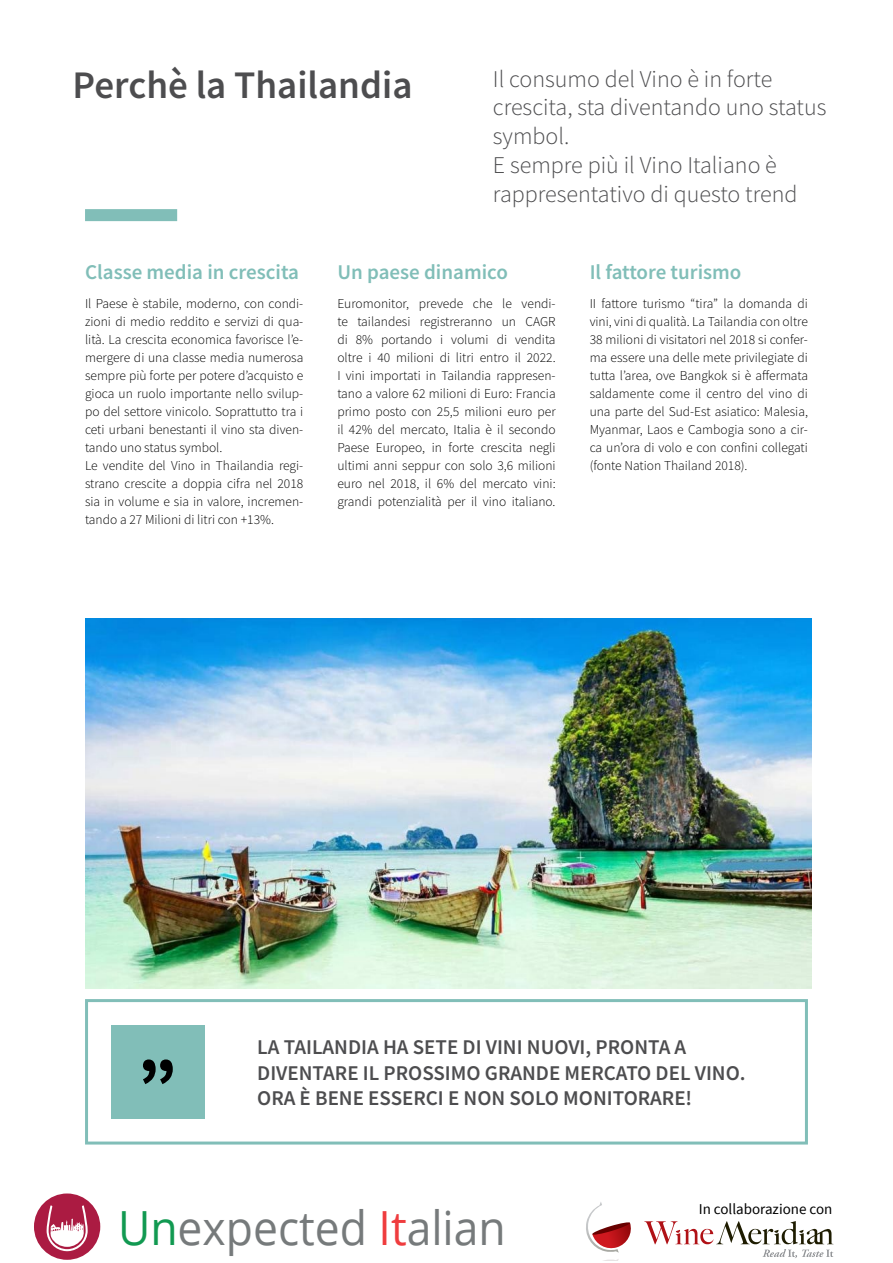
<style>
.page{position:relative;width:893px;height:1263px;background:#fff}
.page>*{position:absolute;margin:0;border:0;box-sizing:border-box;transform-origin:0 0}
.t1{font:47.1px "Open Sans";color:#767a7b;scale:.94 1}
.t2{font:600 39px "Source Sans Pro";color:#4d4d4f}
.t3{font:300 24px/28.8px "Source Sans Pro";color:#4d4d4f}
.t4{font:600 21px/25.2px "Source Sans Pro";color:#4d4d4f}
.t5{font:600 21px "Source Sans Pro";color:#81beb8}
.t6{font:15px "Source Sans Pro";color:#000}
.t7{font:300 13.5px/18px "Source Sans Pro";color:#000;text-align:justify}
.s1{color:#119951}
.s2{color:#ef3c3e}
</style>
<div class="page">
<div style="left:85px;top:999px;width:723px;height:145px;border:3px solid #81beb8"></div>
<div style="left:111px;top:1025px;width:94px;height:93px;background:#81beb8"></div>
<svg style="left:143px;top:1059px;width:30px;height:25px"></svg>
<div style="left:85px;top:209px;width:92px;height:12px;background:#81beb8"></div>
<img style="left:85px;top:619px;width:726px;height:370px">
<div style="left:34px;top:1193px;width:66px;height:67px;background:#ab1b42;border-radius:50%"></div>
<svg style="left:47px;top:1205px;width:41px;height:46px"></svg>
<svg style="left:586px;top:1202px;width:45px;height:51px"></svg>
<svg style="left:644px;top:1221px;width:189px;height:37px"></svg>
<h2 class="t2" style="left:73px;top:59px;width:341px">Perchè la Thailandia</h2>
<h3 class="t3" style="left:493px;top:64px;width:335px">Il consumo del Vino è in forte crescita, sta diventando uno status symbol.<br>E sempre più il Vino Italiano è rappresentativo di questo trend</h3>
<h3 class="t5" style="left:85px;top:259px;width:215px">Classe media in crescita</h3>
<h3 class="t5" style="left:337px;top:259px;width:172px">Un paese dinamico</h3>
<h3 class="t5" style="left:590px;top:259px;width:153px">Il fattore turismo</h3>
<p class="t7" style="left:85px;top:294px;width:220px;text-align:left">Il Paese è stabile, moderno, con condi&shy;zioni di medio reddito e servizi di qua&shy;lità. La crescita economica favorisce l’e&shy;mergere di una classe media numerosa sempre più forte per potere d’acquisto e gioca un ruolo importante nello svilup&shy;po del settore vinicolo. Soprattutto tra i ceti urbani benestanti il vino sta diven&shy;tando uno status symbol.<br>Le vendite del Vino in Thailandia regi&shy;strano crescite a doppia cifra nel 2018 sia in volume e sia in valore, incremen&shy;tando a 27 Milioni di litri con +13%.</p>
<p class="t7" style="left:337px;top:294px;width:220px">Euromonitor, prevede che le vendi&shy;te tailandesi registreranno un CAGR di 8% portando i volumi di vendita oltre i 40 milioni di litri entro il 2022.<br>I vini importati in Tailandia rappresen&shy;tano a valore 62 milioni di Euro: Francia primo posto con 25,5 milioni euro per il 42% del mercato, Italia è il secondo Paese Europeo, in forte crescita negli ultimi anni seppur con solo 3,6 milioni euro nel 2018, il 6% del mercato vini: grandi potenzialità per il vino italiano.</p>
<p class="t7" style="left:590px;top:294px;width:220px">II fattore turismo “tira” la domanda di vini, vini di qualità. La Tailandia con oltre 38 milioni di visitatori nel 2018 si confer&shy;ma essere una delle mete privilegiate di tutta l’area, ove Bangkok si è affermata saldamente come il centro del vino di una parte del Sud-Est asiatico: Malesia, Myanmar, Laos e Cambogia sono a cir&shy;ca un’ora di volo e con confini collegati (fonte Nation Thailand 2018).</p>
<h3 class="t4" style="left:257px;top:1035px;width:490px">LA TAILANDIA HA SETE DI VINI NUOVI, PRONTA A<br>DIVENTARE IL PROSSIMO GRANDE MERCATO DEL VINO.<br>ORA È BENE ESSERCI E NON SOLO MONITORARE!</h3>
<h1 class="t1" style="left:118px;top:1196px;width:414px"><span class="s1">Un</span>expected <span class="s2">It</span>alian</h1>
<p class="t6" style="left:699px;top:1200px;width:135px">In collaborazione con</p>
</div>
